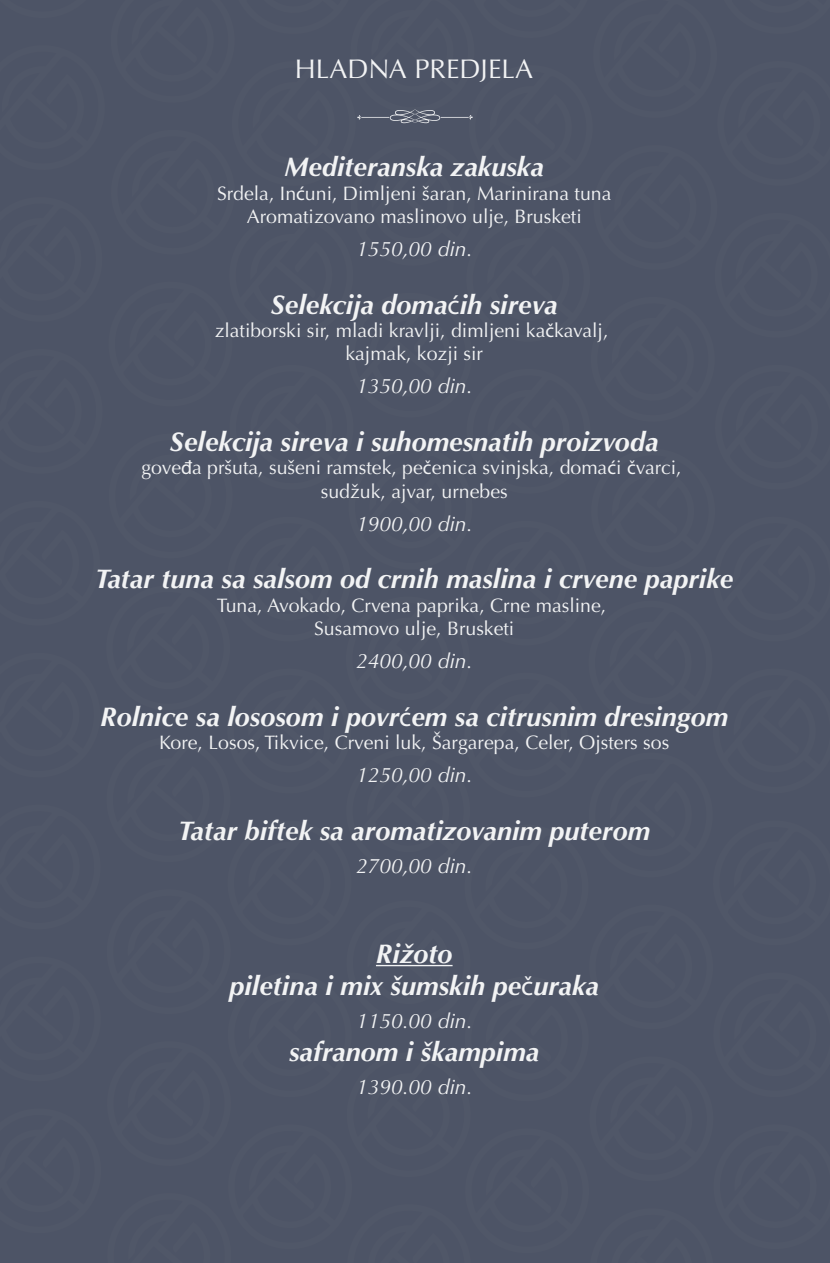
<style>
.page{position:relative;width:830px;height:1263px;background:#fff}
.page>*{position:absolute;margin:0;border:0;box-sizing:border-box;transform-origin:0 0}
.t1{font:italic 700 27px/32.4px "Optima";color:#f2f3f4;text-align:center}
.t2{font:27px "Optima";color:#f2f3f4}
.t3{font:italic 21px "Optima";color:#f2f3f4}
.t4{font:19.5px/23.4px "Optima";color:#f2f3f4;text-align:center}
.s1{font-family:"Myriad Pro"}
.s2{font-family:"Myriad Pro";font-weight:400;font-style:normal}
</style>
<div class="page">
<div style="left:0;top:0;width:829px;height:1263px;background:#4d5466"></div>
<h1 class="t2" style="left:295px;top:53px;width:240px">HLADNA PREDJELA</h1>
<h1 class="t1" style="left:284px;top:151px;width:261px">Mediteranska zakuska</h1>
<p class="t4" style="left:217px;top:182px;width:396px">Srdela, In<span class="s1">ć</span>uni, Dimljeni šaran, Marinirana tuna<br>Aromatizovano maslinovo ulje, Brusketi</p>
<p class="t3" style="left:356px;top:237px;width:118px">1550,00 din.</p>
<h1 class="t1" style="left:271px;top:288px;width:288px">Selekcija doma<span class="s2">ć</span>ih sireva</h1>
<p class="t4" style="left:214px;top:319px;width:395px">zlatiborski sir, mladi kravlji, dimljeni ka<span class="s1">č</span>kavalj, kajmak, kozji sir</p>
<p class="t3" style="left:356px;top:374px;width:118px">1350,00 din.</p>
<h1 class="t1" style="left:170px;top:426px;width:490px">Selekcija sireva i suhomesnatih proizvoda</h1>
<p class="t4" style="left:141px;top:456px;width:541px">gove<span class="s1">đ</span>a pršuta, sušeni ramstek, pe<span class="s1">č</span>enica svinjska, doma<span class="s1">ć</span>i <span class="s1">č</span>varci, sudžuk, ajvar, urnebes</p>
<p class="t3" style="left:356px;top:511px;width:118px">1900,00 din.</p>
<h1 class="t1" style="left:95px;top:563px;width:639px">Tatar tuna sa salsom od crnih maslina i crvene paprike</h1>
<p class="t4" style="left:217px;top:594px;width:391px">Tuna, Avokado, Crvena paprika, Crne masline,<br>Susamovo ulje, Brusketi</p>
<p class="t3" style="left:356px;top:649px;width:118px">2400,00 din.</p>
<h1 class="t1" style="left:100px;top:701px;width:629px">Rolnice sa lososom i povr<span class="s2">ć</span>em sa citrusnim dresingom</h1>
<p class="t4" style="left:159px;top:731px;width:511px">Kore, Losos, Tikvice, Crveni luk, Šargarepa, Celer, Ojsters sos</p>
<p class="t3" style="left:356px;top:763px;width:118px">1250,00 din.</p>
<h1 class="t1" style="left:178px;top:815px;width:473px">Tatar biftek sa aromatizovanim puterom</h1>
<p class="t3" style="left:356px;top:853px;width:118px">2700,00 din.</p>
<h1 class="t1" style="left:229px;top:938px;width:371px">Rižoto<br>piletina i mix šumskih pe<span class="s2">č</span>uraka</h1>
<p class="t3" style="left:356px;top:1009px;width:118px">1150.00 din.</p>
<h1 class="t1" style="left:289px;top:1035px;width:252px">safranom i škampima</h1>
<p class="t3" style="left:356px;top:1074px;width:118px">1390.00 din.</p>
</div>
